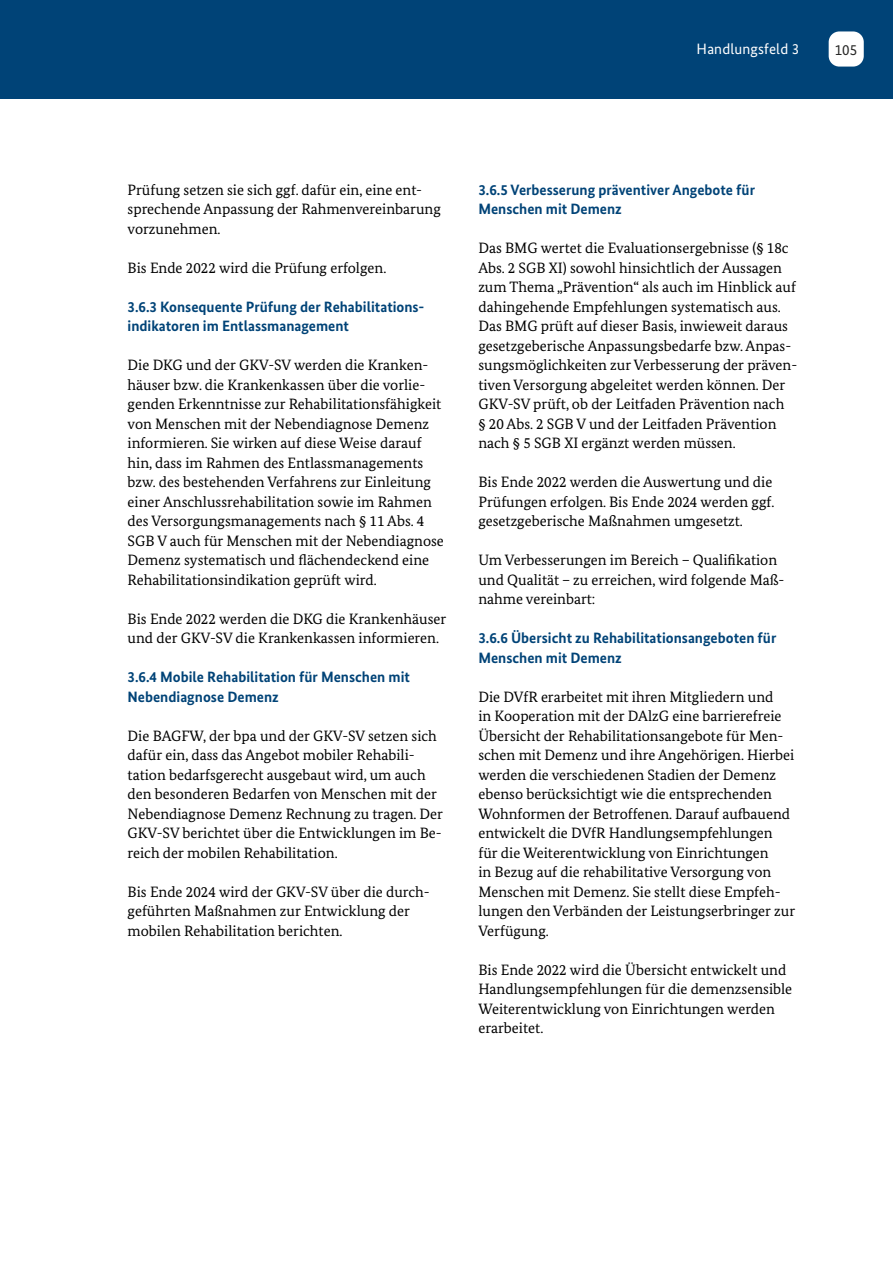
<style>
.page{position:relative;width:893px;height:1263px;background:#fff}
.page>*{position:absolute;margin:0;border:0;box-sizing:border-box;transform-origin:0 0}
.t1{font:15px/19.5px "Bundes Serif";color:#000}
.t2{font:700 15px/19.5px "Bundes Sans";color:#004377}
.t3{font:15px "Bundes Sans";letter-spacing:.01em;color:#fff}
.t4{font:15px "Bundes Sans";color:#282827}
</style>
<div class="page">
<div style="left:0;top:0;width:893px;height:98px;background:#004377"></div>
<div style="left:829px;top:31px;width:35px;height:36px;background:#fff;border-radius:11px"></div>
<p class="t3" style="left:697px;top:40px;width:104px">Handlungsfeld 3</p>
<p class="t4" style="left:835px;top:41px;width:24px">105</p>
<p class="t1" style="left:128px;top:180px;width:315px">Prüfung setzen sie sich ggf. dafür ein, eine ent&shy;sprechende Anpassung der Rahmenvereinbarung vorzunehmen.</p>
<p class="t1" style="left:128px;top:258px;width:259px">Bis Ende 2022 wird die Prüfung erfolgen.</p>
<h5 class="t2" style="left:128px;top:297px;width:297px">3.6.3 Konsequente Prüfung der Rehabilitations&shy;indikatoren im Entlassmanagement</h5>
<p class="t1" style="left:128px;top:355px;width:318px">Die DKG und der GKV-SV werden die Kranken&shy;häuser bzw. die Krankenkassen über die vorlie&shy;genden Erkenntnisse zur Rehabilitationsfähigkeit von Menschen mit der Nebendiagnose Demenz informieren. Sie wirken auf diese Weise darauf hin, dass im Rahmen des Entlassmanagements bzw. des bestehenden Verfahrens zur Einleitung einer Anschlussrehabilitation sowie im Rahmen des Versorgungsmanagements nach § 11 Abs. 4<br>SGB V auch für Menschen mit der Nebendiagnose Demenz systematisch und flächendeckend eine Rehabilitationsindikation geprüft wird.</p>
<p class="t1" style="left:128px;top:609px;width:320px">Bis Ende 2022 werden die DKG die Krankenhäuser und der GKV-SV die Krankenkassen informieren.</p>
<h5 class="t2" style="left:128px;top:667px;width:284px">3.6.4 Mobile Rehabilitation für Menschen mit<br>Nebendiagnose Demenz</h5>
<p class="t1" style="left:128px;top:726px;width:317px">Die BAGFW, der bpa und der GKV-SV setzen sich dafür ein, dass das Angebot mobiler Rehabili&shy;tation bedarfsgerecht ausgebaut wird, um auch den besonderen Bedarfen von Menschen mit der Nebendiagnose Demenz Rechnung zu tragen. Der GKV-SV berichtet über die Entwicklungen im Be&shy;reich der mobilen Rehabilitation.</p>
<p class="t1" style="left:128px;top:882px;width:304px">Bis Ende 2024 wird der GKV-SV über die durch&shy;geführten Maßnahmen zur Entwicklung der mobilen Rehabilitation berichten.</p>
<h5 class="t2" style="left:478px;top:180px;width:278px">3.6.5 Verbesserung präventiver Angebote für<br>Menschen mit Demenz</h5>
<p class="t1" style="left:478px;top:238px;width:320px">Das BMG wertet die Evaluationsergebnisse (§ 18c Abs. 2 SGB XI) sowohl hinsichtlich der Aussagen zum Thema „Prävention“ als auch im Hinblick auf dahingehende Empfehlungen systematisch aus.<br>Das BMG prüft auf dieser Basis, inwieweit daraus gesetzgeberische Anpassungsbedarfe bzw. Anpas&shy;sungsmöglichkeiten zur Verbesserung der präven&shy;tiven Versorgung abgeleitet werden können. Der GKV-SV prüft, ob der Leitfaden Prävention nach<br>§ 20 Abs. 2 SGB V und der Leitfaden Prävention nach § 5 SGB XI ergänzt werden müssen.</p>
<p class="t1" style="left:478px;top:472px;width:296px;text-align:justify">Bis Ende 2022 werden die Auswertung und die Prüfungen erfolgen. Bis Ende 2024 werden ggf. gesetzgeberische Maßnahmen umgesetzt.</p>
<p class="t1" style="left:478px;top:550px;width:308px">Um Verbesserungen im Bereich – Qualifikation und Qualität – zu erreichen, wird folgende Maß&shy;nahme vereinbart:</p>
<h5 class="t2" style="left:478px;top:628px;width:299px">3.6.6 Übersicht zu Rehabilitationsangeboten für<br>Menschen mit Demenz</h5>
<p class="t1" style="left:478px;top:687px;width:318px">Die DVfR erarbeitet mit ihren Mitgliedern und<br>in Kooperation mit der DAlzG eine barrierefreie Übersicht der Rehabilitationsangebote für Men&shy;schen mit Demenz und ihre Angehörigen. Hierbei werden die verschiedenen Stadien der Demenz ebenso berücksichtigt wie die entsprechenden Wohnformen der Betroffenen. Darauf aufbauend entwickelt die DVfR Handlungsempfehlungen für die Weiterentwicklung von Einrichtungen<br>in Bezug auf die rehabilitative Versorgung von Menschen mit Demenz. Sie stellt diese Empfeh&shy;lungen den Verbänden der Leistungserbringer zur Verfügung.</p>
<p class="t1" style="left:478px;top:960px;width:315px">Bis Ende 2022 wird die Übersicht entwickelt und Handlungsempfehlungen für die demenzsensible Weiterentwicklung von Einrichtungen werden erarbeitet.</p>
</div>
